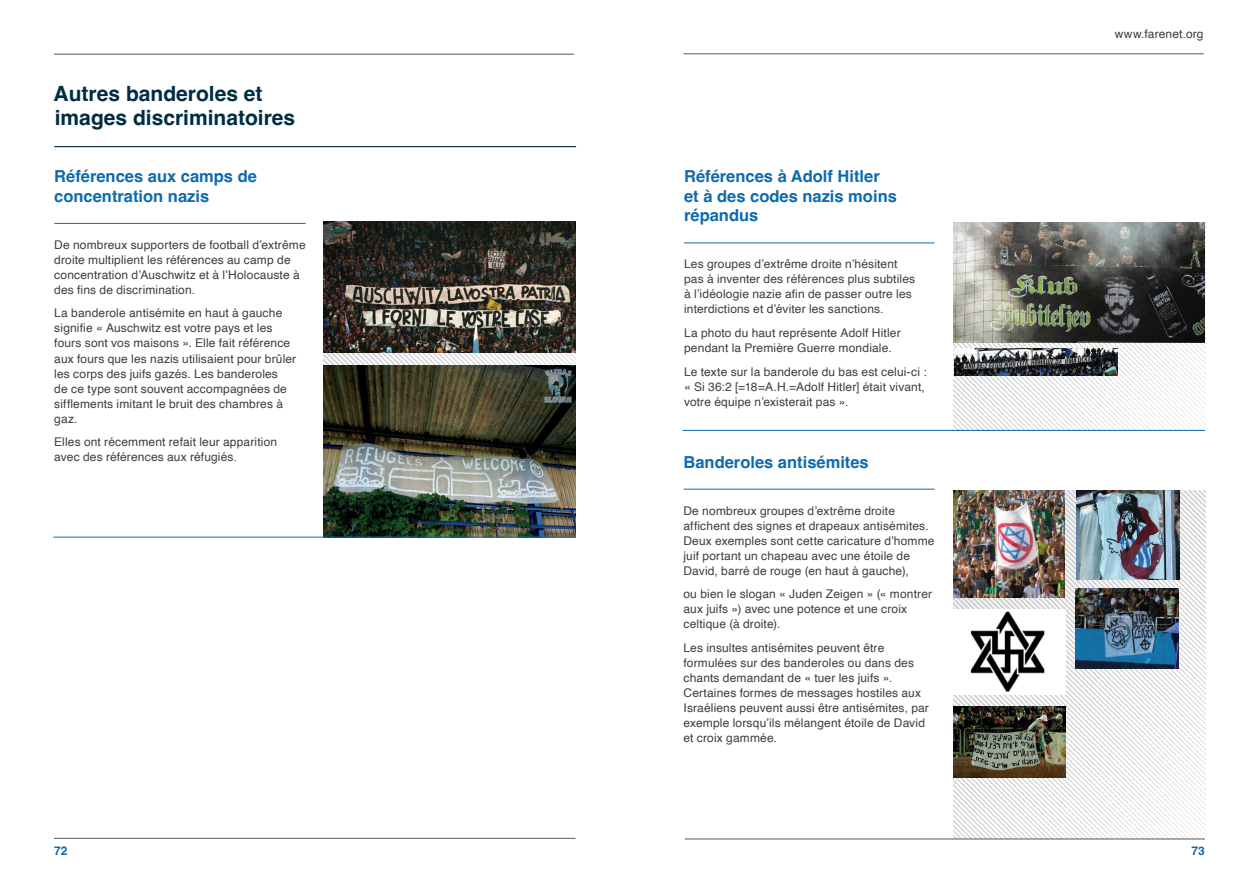
<style>
.page{position:relative;width:1259px;height:893px;background:#fff}
.page>*{position:absolute;margin:0;border:0;box-sizing:border-box;transform-origin:0 0}
.Country_headers{font:700 21px/24px "Helvetica";color:#012d43}
.Sub_headers{font:700 16.5px/19.5px "Helvetica";color:#0e6bae}
.t1{font:12px/15px "Helvetica";letter-spacing:.01em;color:#3e3e3f}
.t2{font:700 12px "Helvetica";color:#0e6bae}
</style>
<div class="page">
<hr style="left:685px;top:839px;width:520px;height:1px;background:#57585a">
<hr style="left:54px;top:838px;width:521px;height:1px;background:#57585a">
<hr style="left:683px;top:54px;width:520px;height:1px;background:#57585a">
<hr style="left:54px;top:54px;width:520px;height:1px;background:#57585a">
<img style="left:324px;top:352px;width:252px;height:156px">
<img style="left:324px;top:222px;width:252px;height:130px">
<img style="left:324px;top:365px;width:251px;height:172px">
<hr style="left:53px;top:537px;width:522px;height:1px;background:#0e6bae">
<hr style="left:54px;top:223px;width:252px;height:1px;background:#0e6bae">
<hr style="left:54px;top:146px;width:522px;height:1px;background:#012d43">
<img style="left:953px;top:490px;width:252px;height:348px">
<img style="left:953px;top:490px;width:111px;height:108px">
<img style="left:1075px;top:588px;width:103px;height:81px">
<img style="left:1076px;top:490px;width:103px;height:90px">
<hr style="left:682px;top:430px;width:523px;height:1px;background:#0e6bae">
<img style="left:953px;top:223px;width:252px;height:207px">
<img style="left:954px;top:349px;width:163px;height:26px">
<img style="left:953px;top:223px;width:251px;height:119px">
<hr style="left:684px;top:243px;width:250px;height:1px;background:#0e6bae">
<hr style="left:683px;top:489px;width:251px;height:1px;background:#0e6bae">
<img style="left:953px;top:609px;width:112px;height:86px">
<img style="left:953px;top:706px;width:112px;height:71px">
<p class="Country_headers" style="left:54px;top:84px;width:243px">Autres banderoles et images discriminatoires</p>
<p class="Sub_headers" style="left:54px;top:169px;width:204px">Références aux camps de concentration nazis</p>
<p class="t1" style="left:54px;top:238px;width:253px">De nombreux supporters de football d’extrême droite multiplient les références au camp de concentration d’Auschwitz et à l’Holocauste à des fins de discrimination.</p>
<p class="t1" style="left:54px;top:306px;width:243px">La banderole antisémite en haut à gauche signifie « Auschwitz est votre pays et les fours sont vos maisons ». Elle fait référence aux fours que les nazis utilisaient pour brûler les corps des juifs gazés. Les banderoles<br>de ce type sont souvent accompagnées de sifflements imitant le bruit des chambres à gaz.</p>
<p class="t1" style="left:54px;top:435px;width:224px">Elles ont récemment refait leur apparition avec des références aux réfugiés.</p>
<p class="Sub_headers" style="left:684px;top:169px;width:214px">Références à Adolf Hitler et à des codes nazis moins répandus</p>
<p class="t1" style="left:684px;top:257px;width:233px">Les groupes d’extrême droite n’hésitent pas à inventer des références plus subtiles à l’idéologie nazie afin de passer outre les interdictions et d’éviter les sanctions.</p>
<p class="t1" style="left:684px;top:326px;width:218px">La photo du haut représente Adolf Hitler pendant la Première Guerre mondiale.</p>
<p class="t1" style="left:684px;top:364px;width:244px">Le texte sur la banderole du bas est celui-ci : « Si 36:2 [=18=A.H.=Adolf Hitler] était vivant, votre équipe n’existerait pas ».</p>
<p class="Sub_headers" style="left:683px;top:454px;width:187px">Banderoles antisémites</p>
<p class="t1" style="left:683px;top:503px;width:252px">De nombreux groupes d’extrême droite affichent des signes et drapeaux antisémites.<br>Deux exemples sont cette caricature d’homme juif portant un chapeau avec une étoile de David, barré de rouge (en haut à gauche),</p>
<p class="t1" style="left:683px;top:587px;width:250px">ou bien le slogan « Juden Zeigen » (« montrer aux juifs ») avec une potence et une croix celtique (à droite).</p>
<p class="t1" style="left:683px;top:640px;width:247px">Les insultes antisémites peuvent être formulées sur des banderoles ou dans des chants demandant de « tuer les juifs ».<br>Certaines formes de messages hostiles aux Israéliens peuvent aussi être antisémites, par exemple lorsqu’ils mélangent étoile de David et croix gammée.</p>
<p class="t1" style="left:1114px;top:27px;width:90px">www.farenet.org</p>
<p class="t2" style="left:54px;top:844px;width:15px">72</p>
<p class="t2" style="left:1191px;top:844px;width:15px">73</p>
</div>
